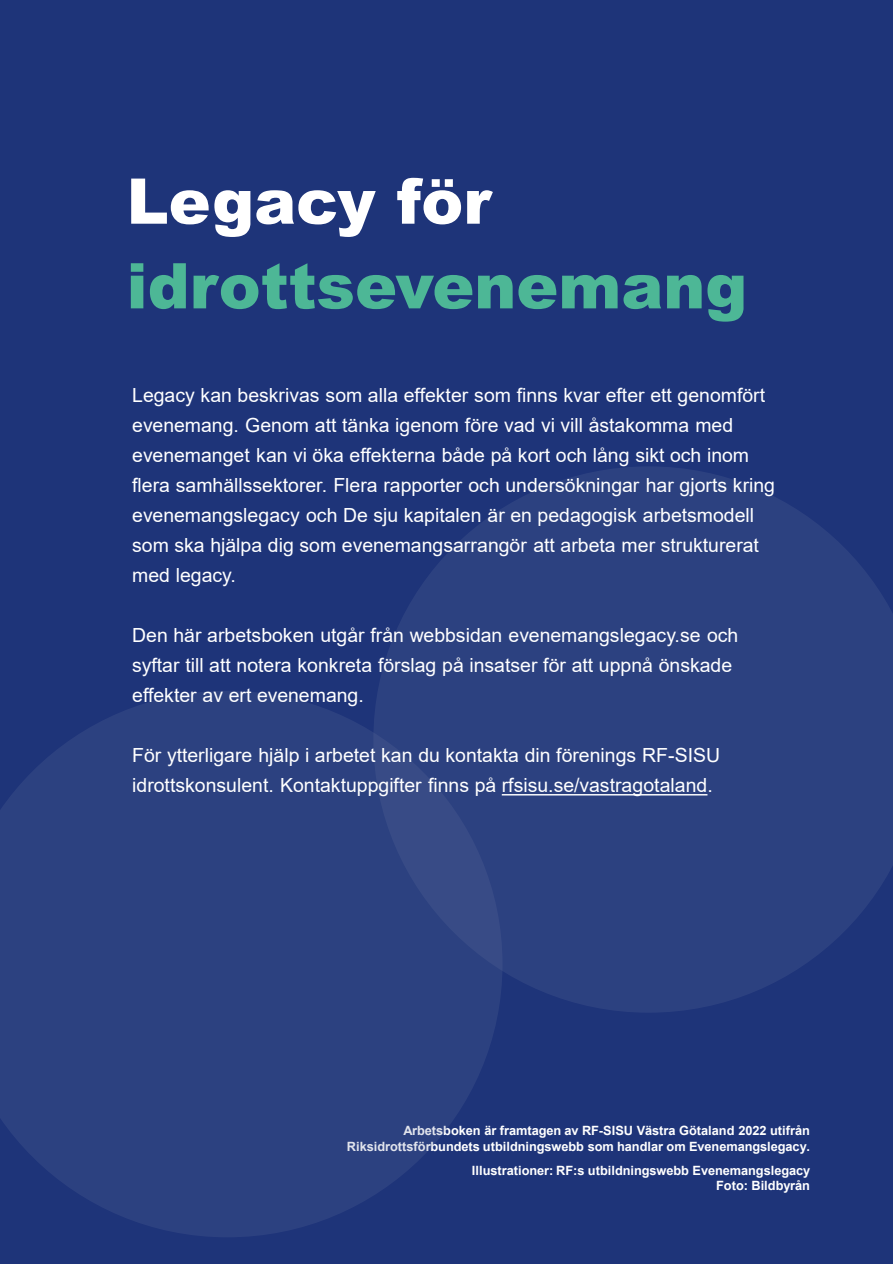
<style>
.page{position:relative;width:893px;height:1264px;background:#fff}
.page>*{position:absolute;margin:0;border:0;box-sizing:border-box;transform-origin:0 0}
.t1{font:900 63px "Arial";color:#4db796}
.t2{font:900 63px "Arial";color:#fff}
.t3{font:19.5px/30px "Arial";color:#fff}
.t4{font:700 12.75px/15.3px "Arial";letter-spacing:-.005em;color:#fff;text-align:right}
</style>
<div class="page">
<div style="left:0;top:0;width:892px;height:1263px;background:#1e3479"></div>
<svg style="left:0;top:691px;width:498px;height:545px;fill:#2c4180"></svg>
<svg style="left:373px;top:467px;width:519px;height:545px;fill:#2c4180"></svg>
<svg style="left:501px;top:793px;width:206px;height:2px"></svg>
<p class="t2" style="left:127px;top:155px;width:366px">Legacy för</p>
<p class="t1" style="left:127px;top:240px;width:622px">idrottsevenemang</p>
<p class="t3" style="left:132px;top:379px;width:644px">Legacy kan beskrivas som alla effekter som finns kvar efter ett genomfört evenemang. Genom att tänka igenom före vad vi vill åstakomma med evenemanget kan vi öka effekterna både på kort och lång sikt och inom flera samhällssektorer. Flera rapporter och undersökningar har gjorts kring evenemangslegacy och De sju kapitalen är en pedagogisk arbetsmodell som ska hjälpa dig som evenemangsarrangör att arbeta mer strukturerat med legacy.</p>
<p class="t3" style="left:132px;top:619px;width:607px">Den här arbetsboken utgår från webbsidan evenemangslegacy.se och syftar till att notera konkreta förslag på insatser för att uppnå önskade effekter av ert evenemang.</p>
<p class="t3" style="left:132px;top:739px;width:589px">För ytterligare hjälp i arbetet kan du kontakta din förenings RF-SISU idrottskonsulent. Kontaktuppgifter finns på rfsisu.se/vastragotaland.</p>
<p class="t4" style="left:347px;top:1123px;width:464px">Arbetsboken är framtagen av RF-SISU Västra Götaland 2022 utifrån<br>Riksidrottsförbundets utbildningswebb som handlar om Evenemangslegacy.</p>
<p class="t4" style="left:472px;top:1162px;width:340px">Illustrationer: RF:s utbildningswebb Evenemangslegacy<br>Foto: Bildbyrån</p>
</div>
